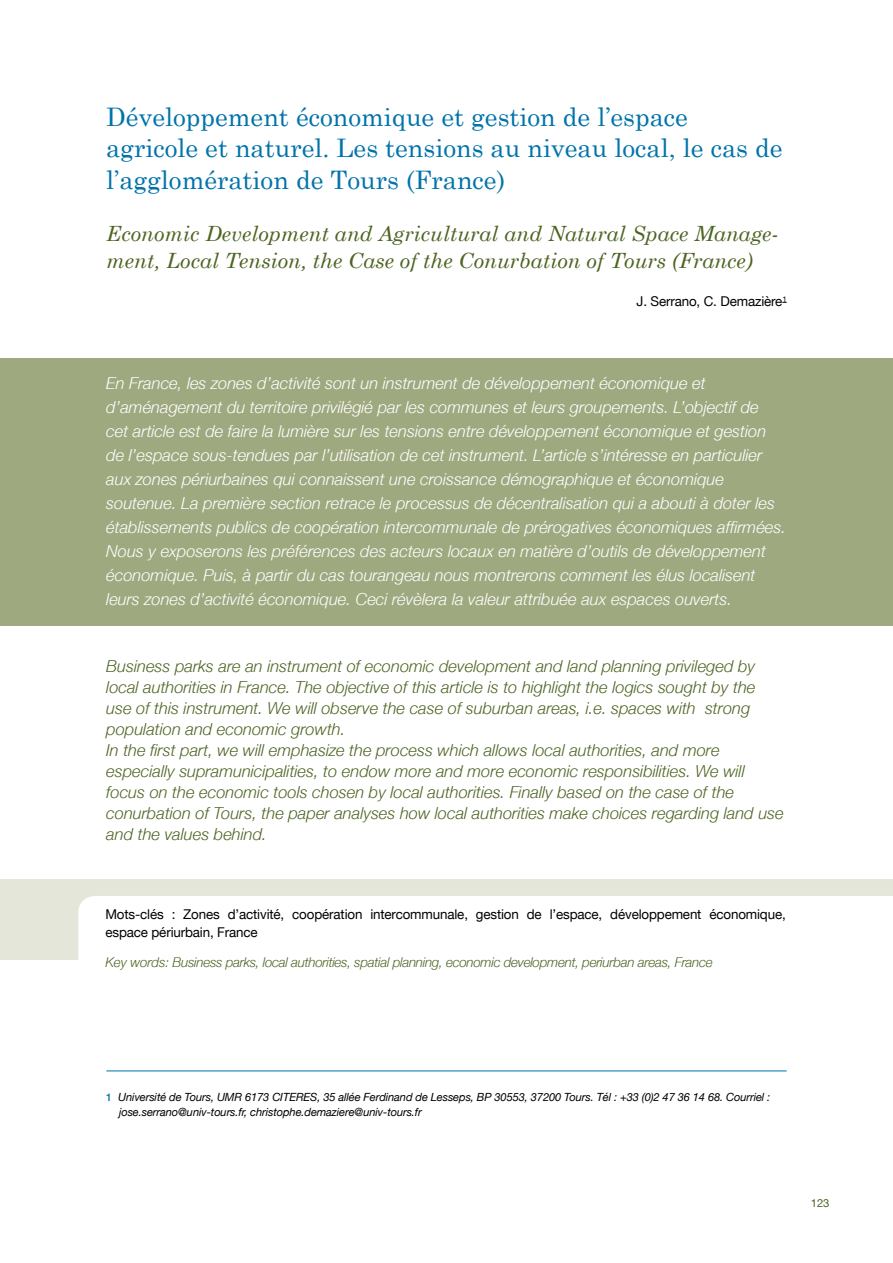
<style>
.page{position:relative;width:893px;height:1263px;background:#fff}
.page>*{position:absolute;margin:0;border:0;box-sizing:border-box;transform-origin:0 0}
.t1{font:25.5px/31.5px "Century Schoolbook";color:#0073aa}
.t2{font:italic 21px/27px "Century Schoolbook";color:#4d6422}
.t3{font:italic 300 16.5px/24px "Helvetica Neue LT";color:#fff}
.t4{font:italic 300 16.5px/21px "Helvetica Neue LT";color:#4d6422}
.t5{font:13.5px/18px "Helvetica Neue LT";letter-spacing:-.01em;color:#000}
.t6{font:italic 300 13.5px "Helvetica Neue LT";letter-spacing:-.02em;color:#4d6422}
.t7{font:italic 11.25px/15px "Helvetica Neue LT";letter-spacing:-.01em;color:#000}
.t8{font:11.25px "Helvetica Neue LT";color:#4d6422}
.s1{font-weight:500;font-style:normal;font-size:10.5px;color:#0073aa}
</style>
<div class="page">
<div style="left:0;top:358px;width:893px;height:267px;background:#9fa980"></div>
<div style="left:0;top:879px;width:893px;height:81px;background:#e4e6d9"></div>
<div style="left:78px;top:896px;width:815px;height:64px;background:#fff"></div>
<hr style="left:106px;top:1070px;width:681px;height:1px;background:#0073aa">
<h1 class="t1" style="left:106px;top:99px;width:678px">Développement économique et gestion de l’espace agricole et naturel. Les tensions au niveau local, le cas de l’agglomération de Tours (France)</h1>
<p class="t2" style="left:106px;top:219px;width:674px">Economic Development and Agricultural and Natural Space Manage&shy;ment, Local Tension, the Case of the Conurbation of Tours (France)</p>
<p class="t5" style="left:636px;top:292px;width:152px">J. Serrano, C. Demazière<sup>1</sup></p>
<p class="t3" style="left:106px;top:371px;width:681px">En France, les zones d’activité sont un instrument de développement économique et d’aménagement du territoire privilégié par les communes et leurs groupements. L’objectif de<br>cet article est de faire la lumière sur les tensions entre développement économique et gestion de l’espace sous-tendues par l’utilisation de cet instrument. L’article s’intéresse en particulier aux zones périurbaines qui connaissent une croissance démographique et économique soutenue. La première section retrace le processus de décentralisation qui a abouti à doter les établissements publics de coopération intercommunale de prérogatives économiques affirmées.<br>Nous y exposerons les préférences des acteurs locaux en matière d’outils de développement économique. Puis, à partir du cas tourangeau nous montrerons comment les élus localisent leurs zones d’activité économique. Ceci révèlera la valeur attribuée aux espaces ouverts.</p>
<p class="t4" style="left:106px;top:655px;width:679px">Business parks are an instrument of economic development and land planning privileged by local authorities in France. The objective of this article is to highlight the logics sought by the use of this instrument. We will observe the case of suburban areas, i.e. spaces with strong population and economic growth.<br>In the first part, we will emphasize the process which allows local authorities, and more especially supramunicipalities, to endow more and more economic responsibilities. We will focus on the economic tools chosen by local authorities. Finally based on the case of the conurbation of Tours, the paper analyses how local authorities make choices regarding land use and the values behind.</p>
<p class="t5" style="left:105px;top:905px;width:682px">Mots-clés : Zones d’activité, coopération intercommunale, gestion de l’espace, développement économique, espace périurbain, France</p>
<p class="t6" style="left:105px;top:954px;width:609px">Key words: Business parks, local authorities, spatial planning, economic development, periurban areas, France</p>
<p class="t7" style="left:119px;top:1089px;width:653px;text-indent:-13px"><span class="s1">1</span> Université de Tours, UMR 6173 CITERES, 35 allée Ferdinand de Lesseps, BP 30553, 37200 Tours. Tél : +33 (0)2 47 36 14 68. Courriel : jose.serrano@univ-tours.fr, christophe.demaziere@univ-tours.fr</p>
<p class="t8" style="left:811px;top:1196px;width:20px">123</p>
</div>
